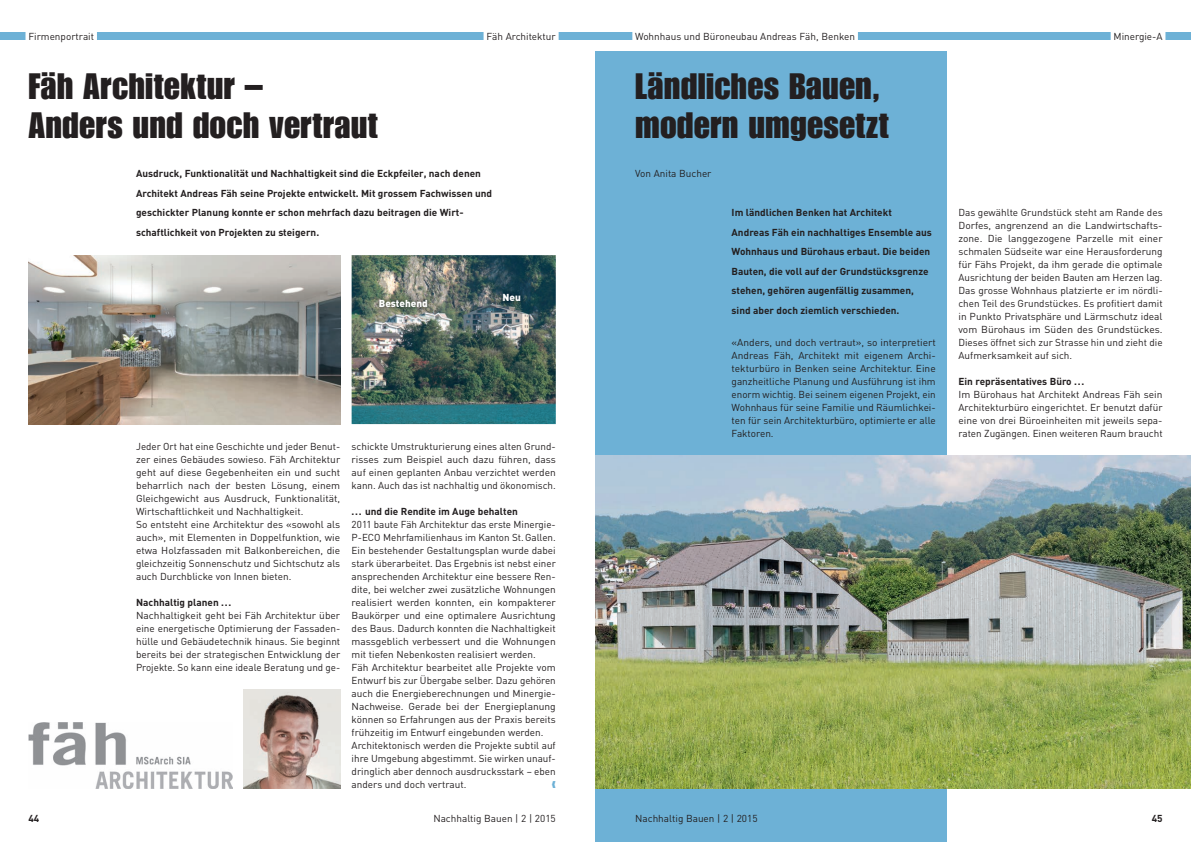
<style>
.page{position:relative;width:1191px;height:842px;background:#fff}
.page>*{position:absolute;margin:0;border:0;box-sizing:border-box;transform-origin:0 0}
.t1{font:36px/39px "Impact";letter-spacing:.01em;color:#231f20}
.t2{font:10px/13px "DIN";color:#231f20;text-align:justify}
.t3{font:700 10px/19.5px "DIN";color:#231f20}
.t4{font:900 10px "DIN";color:#fff}
</style>
<div class="page">
<div style="left:0;top:32px;width:1191px;height:8px;background:#6db1d6"></div>
<div style="left:595px;top:51px;width:352px;height:791px;background:#6db1d6"></div>
<div style="left:632px;top:30px;width:226px;height:11px;background:#fff"></div>
<div style="left:26px;top:30px;width:71px;height:11px;background:#fff"></div>
<div style="left:1110px;top:30px;width:55px;height:11px;background:#fff"></div>
<div style="left:483px;top:30px;width:75px;height:11px;background:#fff"></div>
<img style="left:595px;top:456px;width:596px;height:332px">
<img style="left:28px;top:722px;width:204px;height:66px">
<img style="left:28px;top:255px;width:312px;height:169px">
<img style="left:351px;top:255px;width:205px;height:169px">
<img style="left:244px;top:689px;width:96px;height:99px">
<img style="left:373px;top:293px;width:60px;height:20px">
<img style="left:497px;top:288px;width:29px;height:19px">
<p class="t2" style="left:28px;top:29px;width:67px">Firmenportrait</p>
<p class="t2" style="left:635px;top:29px;width:221px">Wohnhaus und Büroneubau Andreas Fäh, Benken</p>
<h1 class="t1" style="left:635px;top:66px;width:255px">Ländliches Bauen, modern umgesetzt</h1>
<p class="t2" style="left:635px;top:167px;width:78px">Von Anita Bucher</p>
<p class="t3" style="left:731px;top:202px;width:202px">Im ländlichen Benken hat Architekt Andreas Fäh ein nachhaltiges Ensemble aus Wohnhaus und Bürohaus erbaut. Die beiden Bauten, die voll auf der Grundstücksgrenze stehen, gehören augenfällig zusammen, sind aber doch ziemlich verschieden.</p>
<p class="t2" style="left:731px;top:336px;width:206px">«Anders, und doch vertraut», so interpretiert Andreas Fäh, Architekt mit eigenem Archi&shy;tekturbüro in Benken seine Architektur. Eine ganzheitliche Planung und Ausführung ist ihm enorm wichtig. Bei seinem eigenen Projekt, ein Wohnhaus für seine Familie und Räumlichkei&shy;ten für sein Architekturbüro, optimierte er alle Faktoren.</p>
<p class="t2" style="left:486px;top:29px;width:71px">Fäh Architektur</p>
<p class="t2" style="left:1113px;top:29px;width:51px">Minergie-A</p>
<h1 class="t1" style="left:28px;top:66px;width:351px">Fäh Architektur –<br>Anders und doch vertraut</h1>
<p class="t3" style="left:136px;top:163px;width:358px">Ausdruck, Funktionalität und Nachhaltigkeit sind die Eckpfeiler, nach denen Architekt Andreas Fäh seine Projekte entwickelt. Mit grossem Fachwissen und geschickter Planung konnte er schon mehrfach dazu beitragen die Wirt&shy;schaftlichkeit von Projekten zu steigern.</p>
<p class="t2" style="left:958px;top:206px;width:206px">Das gewählte Grundstück steht am Rande des Dorfes, angrenzend an die Landwirtschafts&shy;zone. Die langgezogene Parzelle mit einer schmalen Südseite war eine Herausforderung für Fähs Projekt, da ihm gerade die optimale Ausrichtung der beiden Bauten am Herzen lag.<br>Das grosse Wohnhaus platzierte er im nördli&shy;chen Teil des Grundstückes. Es profitiert damit in Punkto Privatsphäre und Lärmschutz ideal vom Bürohaus im Süden des Grundstückes.<br>Dieses öffnet sich zur Strasse hin und zieht die Aufmerksamkeit auf sich.</p>
<p class="t3" style="left:958px;top:371px;width:127px">Ein repräsentatives Büro ...</p>
<p class="t2" style="left:958px;top:388px;width:206px">Im Bürohaus hat Architekt Andreas Fäh sein Architekturbüro eingerichtet. Er benutzt dafür eine von drei Büroeinheiten mit jeweils sepa&shy;raten Zugängen. Einen weiteren Raum braucht</p>
<p class="t4" style="left:502px;top:291px;width:20px">Neu</p>
<p class="t4" style="left:379px;top:297px;width:51px">Bestehend</p>
<p class="t2" style="left:136px;top:440px;width:206px;text-align:left">Jeder Ort hat eine Geschichte und jeder Benut&shy;zer eines Gebäudes sowieso. Fäh Architektur geht auf diese Gegebenheiten ein und sucht beharrlich nach der besten Lösung, einem Gleichgewicht aus Ausdruck, Funktionalität, Wirtschaftlichkeit und Nachhaltigkeit.<br>So entsteht eine Architektur des «sowohl als auch», mit Elementen in Doppelfunktion, wie etwa Holzfassaden mit Balkonbereichen, die gleichzeitig Sonnenschutz und Sichtschutz als auch Durchblicke von Innen bieten.</p>
<p class="t3" style="left:136px;top:592px;width:97px">Nachhaltig planen ...</p>
<p class="t2" style="left:136px;top:609px;width:206px">Nachhaltigkeit geht bei Fäh Architektur über eine energetische Optimierung der Fassaden&shy;hülle und Gebäudetechnik hinaus. Sie beginnt bereits bei der strategischen Entwicklung der Projekte. So kann eine ideale Beratung und ge-</p>
<p class="t2" style="left:351px;top:440px;width:206px">schickte Umstrukturierung eines alten Grund&shy;risses zum Beispiel auch dazu führen, dass auf einen geplanten Anbau verzichtet werden kann. Auch das ist nachhaltig und ökonomisch.</p>
<p class="t3" style="left:351px;top:501px;width:168px">... und die Rendite im Auge behalten</p>
<p class="t2" style="left:351px;top:518px;width:206px;text-align:left">2011 baute Fäh Architektur das erste Minergie-P-ECO Mehrfamilienhaus im Kanton St. Gallen.<br>Ein bestehender Gestaltungsplan wurde dabei stark überarbeitet. Das Ergebnis ist nebst einer ansprechenden Architektur eine bessere Ren&shy;dite, bei welcher zwei zusätzliche Wohnungen realisiert werden konnten, ein kompakterer Baukörper und eine optimalere Ausrichtung des Baus. Dadurch konnten die Nachhaltigkeit massgeblich verbessert und die Wohnungen mit tiefen Nebenkosten realisiert werden.<br>Fäh Architektur bearbeitet alle Projekte vom Entwurf bis zur Übergabe selber. Dazu gehören auch die Energieberechnungen und Minergie-Nachweise. Gerade bei der Energieplanung können so Erfahrungen aus der Praxis bereits frühzeitig im Entwurf eingebunden werden.<br>Architektonisch werden die Projekte subtil auf ihre Umgebung abgestimmt. Sie wirken unauf&shy;dringlich aber dennoch ausdrucksstark – eben anders und doch vertraut.</p>
<p class="t3" style="left:28px;top:809px;width:12px">44</p>
<p class="t2" style="left:433px;top:812px;width:124px">Nachhaltig Bauen | 2 | 2015</p>
<p class="t2" style="left:635px;top:812px;width:124px">Nachhaltig Bauen | 2 | 2015</p>
<p class="t3" style="left:1151px;top:809px;width:12px">45</p>
</div>
